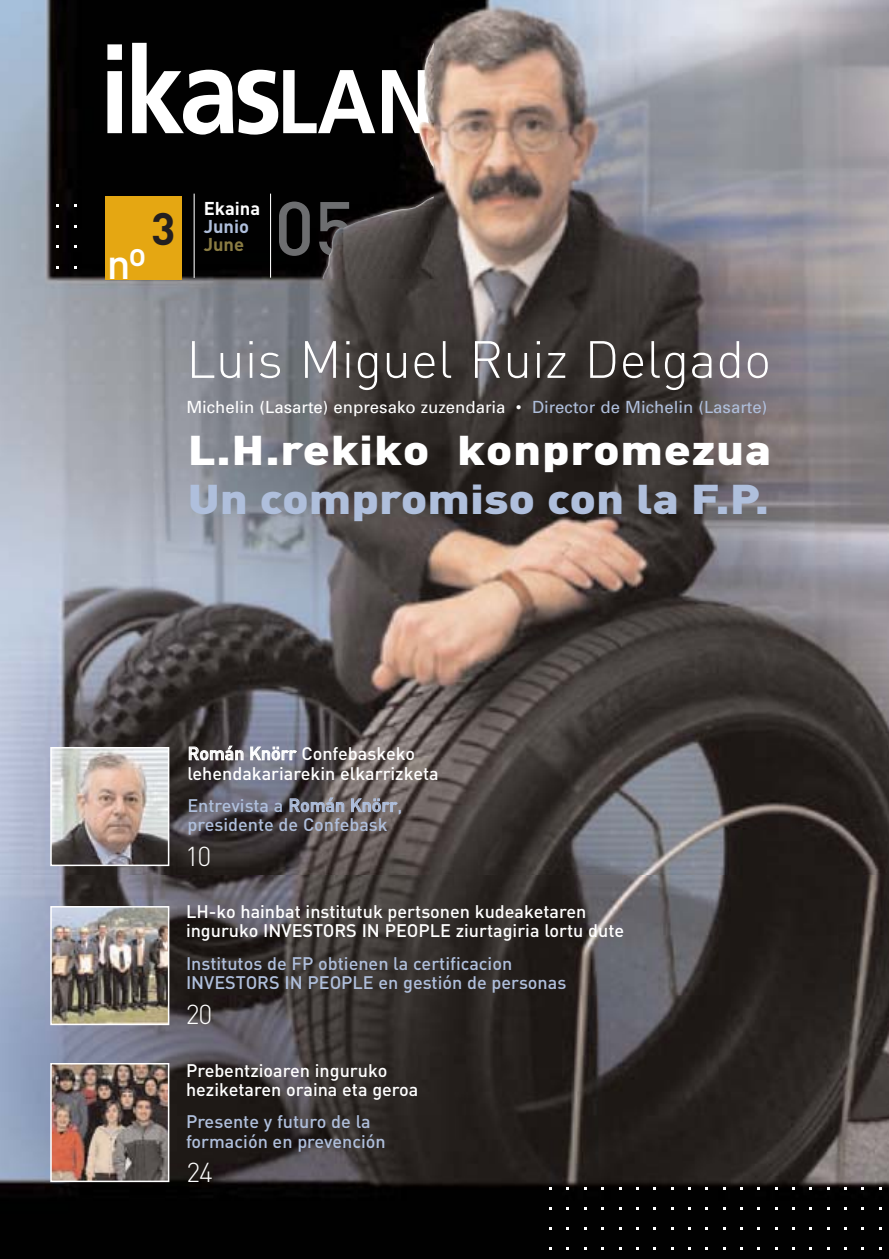
<style>
.page{position:relative;width:889px;height:1259px;background:#fff}
.page>*{position:absolute;margin:0;border:0;box-sizing:border-box;transform-origin:0 0}
.t1{font:500 75px "DIN";color:#6d6e70}
.t2{font:300 51.6px "DIN";color:#fff}
.t3{font:700 44.85px "DIN";color:#231f20}
.t4{font:500 42px "DIN";color:#fff}
.t5{font:900 41.1px/49.2px "DIN";color:#fff;scale:1.19 1}
.t6{font:300 27px "DIN";color:#fff}
.t7{font:700 18.3px/18.1px "DIN";color:#fff}
.t8{font:500 18px/19.5px "DIN";color:#fff}
.t9{font:500 18px/19.5px "DIN";color:#afbfdc}
.t10{font:16.8px "Univers";color:#fff}
.s1{color:#afbfdc}
.s2{color:#8a7c43}
</style>
<div class="page">
<img style="left:0;top:0;width:889px;height:1258px">
<svg style="left:107px;top:44px;width:15px;height:89px"></svg>
<svg style="left:132px;top:43px;width:190px;height:92px"></svg>
<hr style="left:194px;top:194px;width:1px;height:84px;background:#fff">
<hr style="left:270px;top:194px;width:1px;height:84px;background:#fff">
<img style="left:322px;top:43px;width:112px;height:236px">
<img style="left:53px;top:750px;width:113px;height:113px">
<div style="left:50px;top:747px;width:119px;height:119px;border:2px solid #fff"></div>
<img style="left:53px;top:1065px;width:113px;height:113px">
<div style="left:50px;top:1062px;width:119px;height:119px;border:2px solid #fff"></div>
<img style="left:53px;top:909px;width:113px;height:113px">
<div style="left:50px;top:906px;width:119px;height:119px;border:2px solid #fff"></div>
<div style="left:105px;top:196px;width:77px;height:83px;background:#e5a712"></div>
<p class="t4" style="left:107px;top:249px;width:42px">nº</p>
<p class="t3" style="left:151px;top:213px;width:26px">3</p>
<p class="t7" style="left:204px;top:201px;width:58px">Ekaina<br><span class="s1">Junio<br></span><span class="s2">June</span></p>
<p class="t1" style="left:274px;top:202px;width:81px">05</p>
<p class="t2" style="left:186px;top:341px;width:586px">Luis Miguel Ruiz Delgado</p>
<p class="t10" style="left:186px;top:400px;width:582px">Michelin (Lasarte) enpresako zuzendaria • <span class="s1">Director de Michelin (Lasarte)</span></p>
<p class="t5" style="left:188px;top:428px;width:492px">L.H.rekiko konpromezua<br><span class="s1">Un compromiso con la F.P.</span></p>
<p class="t8" style="left:187px;top:746px;width:253px">Román Knörr Confebaskeko lehendakariarekin elkarrizketa</p>
<p class="t9" style="left:187px;top:797px;width:216px">Entrevista a Román Knörr, presidente de Confebask</p>
<p class="t6" style="left:185px;top:846px;width:28px">10</p>
<p class="t8" style="left:186px;top:903px;width:440px">LH-ko hainbat institutuk pertsonen kudeaketaren inguruko INVESTORS IN PEOPLE ziurtagiria lortu dute</p>
<p class="t9" style="left:186px;top:955px;width:382px">Institutos de FP obtienen la certificacion<br>INVESTORS IN PEOPLE en gestión de personas</p>
<p class="t6" style="left:186px;top:1004px;width:28px">20</p>
<p class="t8" style="left:186px;top:1062px;width:234px">Prebentzioaren inguruko heziketaren oraina eta geroa</p>
<p class="t9" style="left:186px;top:1114px;width:201px">Presente y futuro de la formación en prevención</p>
<p class="t6" style="left:186px;top:1162px;width:28px">24</p>
</div>
